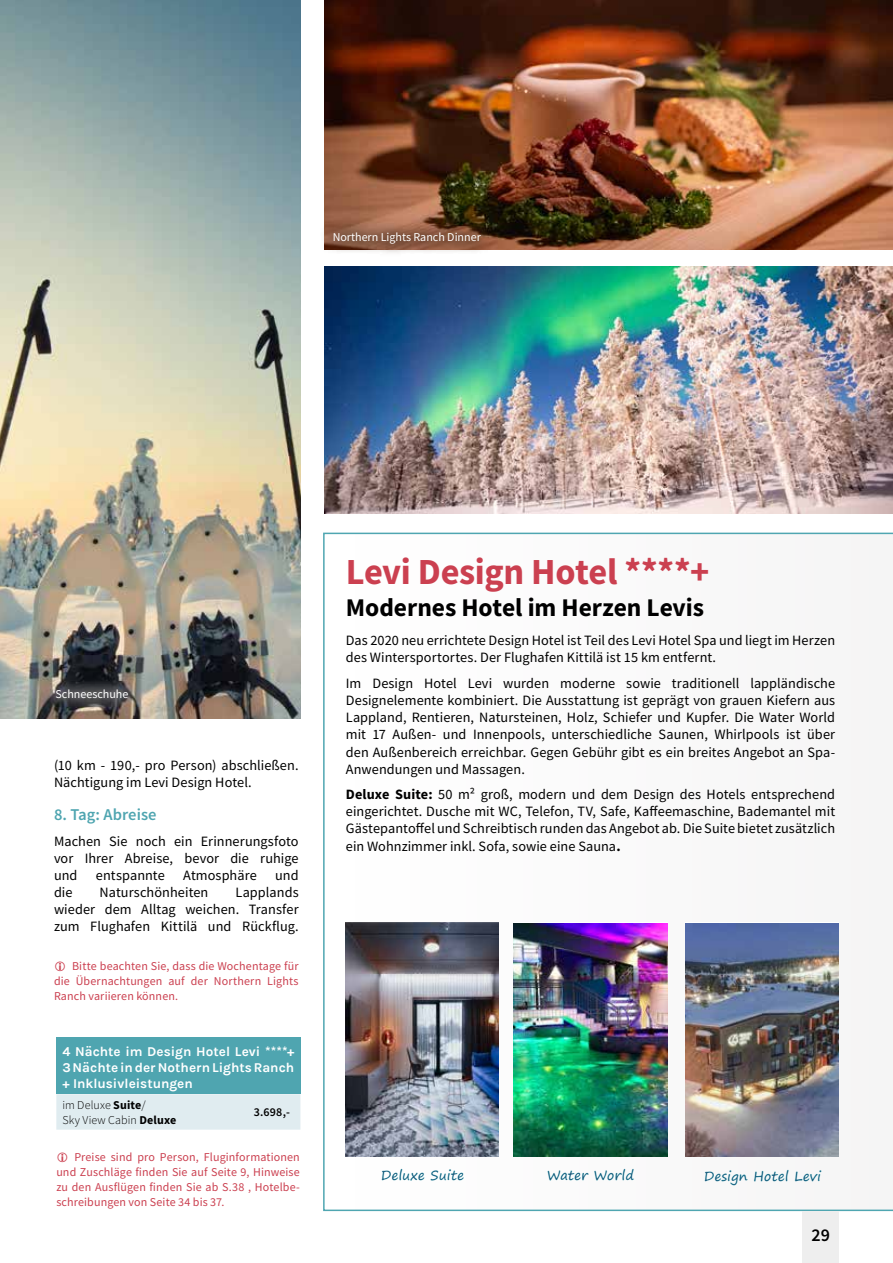
<style>
.page{position:relative;width:893px;height:1263px;background:#fff}
.page>*{position:absolute;margin:0;border:0;box-sizing:border-box;transform-origin:0 0}
.t1{font:700 36.75px "Source Sans Pro";letter-spacing:-.01em;color:#cb4050}
.t2{font:700 25.5px "Source Sans Pro";letter-spacing:-.005em;color:#000}
.t3{font:600 18px "Source Sans Pro";color:#000}
.t4{font:600 16.5px "Source Sans Pro";color:#4fa5b0}
.t5{font:14.25px/17.1px "Source Sans Pro";letter-spacing:.005em;color:#000;text-align:justify}
.t6{font:700 13.5px/16.2px "Karla";color:#fff;text-align:justify}
.t7{font:700 13.5px "Segoe Print";color:#1a3b66}
.t8{font:12px/15px "Source Sans Pro";letter-spacing:.01em;color:#cb4050;text-align:justify}
.t9{font:12px "Source Sans Pro";color:#fff}
.t10{font:300 12px/14.4px "Source Sans Pro";letter-spacing:.01em;color:#000}
.t11{font:600 12px "Source Sans Pro";color:#000}
.s1{font-weight:700}
</style>
<div class="page">
<svg style="left:323px;top:533px;width:570px;height:678px"></svg>
<img style="left:0;top:0;width:300px;height:719px">
<img style="left:324px;top:267px;width:569px;height:246px">
<img style="left:324px;top:0;width:569px;height:250px">
<svg style="left:324px;top:220px;width:169px;height:33px;background:#8b614b"></svg>
<div style="left:56px;top:1037px;width:244px;height:57px;background:#4fa5b0"></div>
<div style="left:56px;top:1094px;width:244px;height:36px;background:#e0ecf0"></div>
<img style="left:346px;top:922px;width:153px;height:223px">
<div style="left:345px;top:1145px;width:154px;height:58px;background:#2ca0af;opacity:.64"></div>
<img style="left:686px;top:923px;width:153px;height:223px">
<div style="left:685px;top:1146px;width:155px;height:58px;background:#2ca0af;opacity:.64"></div>
<img style="left:514px;top:923px;width:153px;height:224px">
<div style="left:513px;top:1147px;width:154px;height:54px;background:#2ca0af;opacity:.64"></div>
<svg style="left:43px;top:676px;width:98px;height:36px;background:#565351"></svg>
<div style="left:803px;top:1211px;width:36px;height:52px;background:#eee"></div>
<p class="t9" style="left:333px;top:230px;width:150px">Northern Lights Ranch Dinner</p>
<p class="t9" style="left:55px;top:686px;width:74px">Schneeschuhe</p>
<p class="t5" style="left:54px;top:756px;width:246px">(10 km - 190,- pro Person) abschließen.<br>Nächtigung im Levi Design Hotel.</p>
<p class="t4" style="left:54px;top:804px;width:104px">8. Tag: Abreise</p>
<p class="t5" style="left:54px;top:832px;width:246px">Machen Sie noch ein Erinnerungsfoto vor Ihrer Abreise, bevor die ruhige und</p>
<p class="t5" style="left:96px;top:866px;width:70px">entspannte</p>
<p class="t5" style="left:183px;top:866px;width:75px">Atmosphäre</p>
<p class="t5" style="left:275px;top:866px;width:25px">und</p>
<p class="t5" style="left:54px;top:884px;width:246px;text-indent:182px">Lapplands wieder dem Alltag weichen. Transfer zum Flughafen Kittilä und Rückflug.</p>
<p class="t8" style="left:54px;top:958px;width:246px;text-indent:18px">Bitte beachten Sie, dass die Wochentage für die Übernachtungen auf der Northern Lights Ranch variieren können.</p>
<p class="t5" style="left:54px;top:884px;width:20px">die</p>
<p class="t5" style="left:100px;top:884px;width:110px">Naturschönheiten</p>
<p class="t6" style="left:62px;top:1043px;width:234px">4 Nächte im Design Hotel Levi ****+ 3 Nächte in der Nothern Lights Ranch + Inklusivleistungen</p>
<p class="t10" style="left:62px;top:1098px;width:116px">im Deluxe <span class="s1">Suite</span>/<br>Sky View Cabin <span class="s1">Deluxe</span></p>
<p class="t11" style="left:254px;top:1105px;width:38px">3.698,-</p>
<p class="t8" style="left:56px;top:1150px;width:245px;text-indent:18px">Preise sind pro Person, Fluginformationen und Zuschläge finden Sie auf Seite 9, Hinweise zu den Ausflügen finden Sie ab S.38 , Hotelbe&shy;schreibungen von Seite 34 bis 37.</p>
<h1 class="t1" style="left:346px;top:546px;width:365px">Levi Design Hotel ****+</h1>
<h2 class="t2" style="left:346px;top:590px;width:360px">Modernes Hotel im Herzen Levis</h2>
<p class="t5" style="left:346px;top:632px;width:491px">Das 2020 neu errichtete Design Hotel ist Teil des Levi Hotel Spa und liegt im Herzen des Wintersportortes. Der Flughafen Kittilä ist 15 km entfernt.</p>
<p class="t5" style="left:346px;top:675px;width:491px">Im Design Hotel Levi wurden moderne sowie traditionell lappländische Designelemente kombiniert. Die Ausstattung ist geprägt von grauen Kiefern aus Lappland, Rentieren, Natursteinen, Holz, Schiefer und Kupfer. Die Water World mit 17 Außen- und Innenpools, unterschiedliche Saunen, Whirlpools ist über den Außenbereich erreichbar. Gegen Gebühr gibt es ein breites Angebot an Spa-Anwendungen und Massagen.</p>
<p class="t5" style="left:346px;top:786px;width:491px"><span class="s1">Deluxe Suite:</span> 50 m² groß, modern und dem Design des Hotels entsprechend eingerichtet. Dusche mit WC, Telefon, TV, Safe, Kaffeemaschine, Bademantel mit Gästepantoffel und Schreibtisch runden das Angebot ab. Die Suite bietet zusätzlich ein Wohnzimmer inkl. Sofa, sowie eine Sauna<span class="s1">.</span></p>
<p class="t7" style="left:381px;top:1163px;width:85px">Deluxe Suite</p>
<p class="t7" style="left:547px;top:1163px;width:89px">Water World</p>
<p class="t7" style="left:704px;top:1164px;width:119px">Design Hotel Levi</p>
<p class="t3" style="left:812px;top:1224px;width:20px">29</p>
</div>
